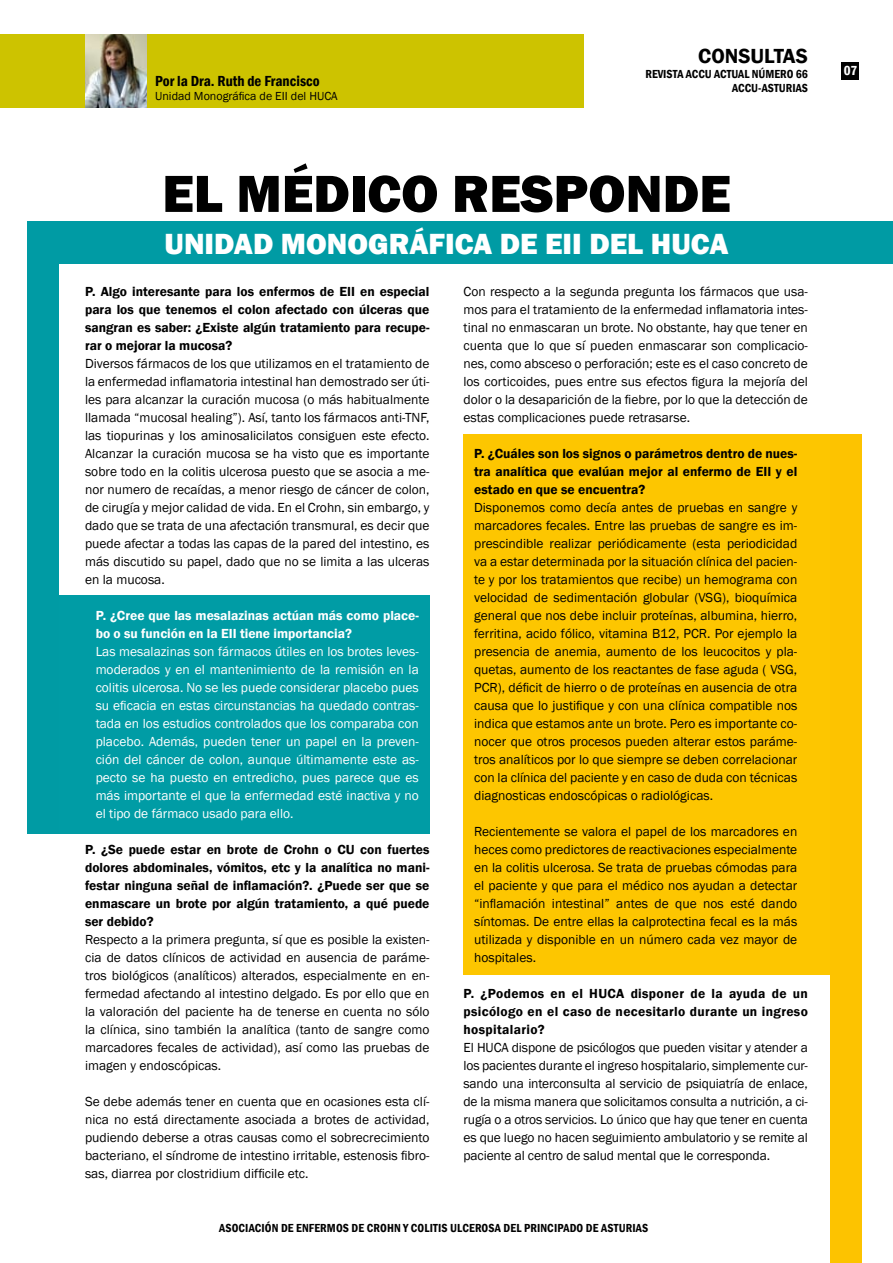
<style>
.page{position:relative;width:893px;height:1263px;background:#fff}
.page>*{position:absolute;margin:0;border:0;box-sizing:border-box;transform-origin:0 0}
.t1{font:800 54px "Franklin Gothic";color:#000}
.t2{font:800 30px "Franklin Gothic";color:#fff}
.t3{font:600 21px "Franklin Gothic";color:#000}
.t4{font:600 condensed 15px "Franklin Gothic";color:#000}
.t5{font:13.5px/18px "Franklin Gothic";color:#000;text-align:justify}
.t6{font:600 13.5px/18px "Franklin Gothic";color:#000;text-align:justify}
.t7{font:13.5px/18px "Franklin Gothic";color:#fff;text-align:justify}
.t8{font:600 13.5px/18px "Franklin Gothic";color:#fff}
.t9{font:600 condensed 13.5px "Franklin Gothic";color:#fff}
.t10{font:600 condensed 12px/14.4px "Franklin Gothic";letter-spacing:.01em;color:#000;text-align:right}
.t11{font:12px "Franklin Gothic";color:#000}
</style>
<div class="page">
<div style="left:463px;top:435px;width:398px;height:540px;background:#fdc600"></div>
<div style="left:28px;top:596px;width:401px;height:238px;background:#009ca5"></div>
<div style="left:0;top:34px;width:584px;height:73px;background:#cdc300"></div>
<img style="left:85px;top:34px;width:62px;height:73px">
<div style="left:842px;top:62px;width:17px;height:17px;background:#000"></div>
<div style="left:28px;top:221px;width:865px;height:43px;background:#009ba4"></div>
<div style="left:28px;top:224px;width:31px;height:609px;background:#009ba4"></div>
<div style="left:830px;top:435px;width:32px;height:828px;background:#fdc300"></div>
<p class="t4" style="left:155px;top:71px;width:166px">Por la Dra. Ruth de Francisco</p>
<p class="t11" style="left:155px;top:89px;width:184px">Unidad Monográfica de EII del HUCA</p>
<h3 class="t3" style="left:698px;top:44px;width:14px">consu</h3>
<h3 class="t3" style="left:764px;top:44px;width:22px">ltas</h3>
<p class="t10" style="left:645px;top:66px;width:164px">REVISTA ACCU ACTUAL NÚMERO 66<br>ACCU-ASTURIAS</p>
<p class="t9" style="left:844px;top:62px;width:15px">07</p>
<h1 class="t1" style="left:162px;top:159px;width:570px">EL MÉDICO RESPONDE</h1>
<h2 class="t2" style="left:165px;top:224px;width:565px">UNIDAD MONOGRÁFICA DE EII DEL HUCA</h2>
<p class="t6" style="left:85px;top:283px;width:346px">P. Algo interesante para los enfermos de EII en especial para los que tenemos el colon afectado con úlceras que sangran es saber: ¿Existe algún tratamiento para recupe&shy;rar o mejorar la mucosa?</p>
<p class="t5" style="left:85px;top:355px;width:346px">Diversos fármacos de los que utilizamos en el tratamiento de la enfermedad inflamatoria intestinal han demostrado ser úti&shy;les para alcanzar la curación mucosa (o más habitualmente llamada “mucosal healing”). Así, tanto los fármacos anti-TNF, las tiopurinas y los aminosalicilatos consiguen este efecto.<br>Alcanzar la curación mucosa se ha visto que es importante sobre todo en la colitis ulcerosa puesto que se asocia a me&shy;nor numero de recaídas, a menor riesgo de cáncer de colon, de cirugía y mejor calidad de vida. En el Crohn, sin embargo, y dado que se trata de una afectación transmural, es decir que puede afectar a todas las capas de la pared del intestino, es más discutido su papel, dado que no se limita a las ulceras en la mucosa.</p>
<p class="t8" style="left:96px;top:607px;width:325px">P. ¿Cree que las mesalazinas actúan más como place&shy;bo o su función en la EII tiene importancia?</p>
<p class="t7" style="left:96px;top:643px;width:325px">Las mesalazinas son fármacos útiles en los brotes leves&shy;moderados y en el mantenimiento de la remisión en la colitis ulcerosa. No se les puede considerar placebo pues su eficacia en estas circunstancias ha quedado contras&shy;tada en los estudios controlados que los comparaba con placebo. Además, pueden tener un papel en la preven&shy;ción del cáncer de colon, aunque últimamente este as&shy;pecto se ha puesto en entredicho, pues parece que es más importante el que la enfermedad esté inactiva y no el tipo de fármaco usado para ello.</p>
<p class="t6" style="left:85px;top:841px;width:346px">P. ¿Se puede estar en brote de Crohn o CU con fuertes dolores abdominales, vómitos, etc y la analítica no mani&shy;festar ninguna señal de inflamación?. ¿Puede ser que se enmascare un brote por algún tratamiento, a qué puede ser debido?</p>
<p class="t5" style="left:85px;top:931px;width:346px">Respecto a la primera pregunta, sí que es posible la existen&shy;cia de datos clínicos de actividad en ausencia de paráme&shy;tros biológicos (analíticos) alterados, especialmente en en&shy;fermedad afectando al intestino delgado. Es por ello que en la valoración del paciente ha de tenerse en cuenta no sólo la clínica, sino también la analítica (tanto de sangre como marcadores fecales de actividad), así como las pruebas de imagen y endoscópicas.</p>
<p class="t5" style="left:85px;top:1093px;width:346px">Se debe además tener en cuenta que en ocasiones esta clí&shy;nica no está directamente asociada a brotes de actividad, pudiendo deberse a otras causas como el sobrecrecimiento bacteriano, el síndrome de intestino irritable, estenosis fibro&shy;sas, diarrea por clostridium difficile etc.</p>
<p class="t5" style="left:463px;top:283px;width:346px">Con respecto a la segunda pregunta los fármacos que usa&shy;mos para el tratamiento de la enfermedad inflamatoria intes&shy;tinal no enmascaran un brote. No obstante, hay que tener en cuenta que lo que sí pueden enmascarar son complicacio&shy;nes, como absceso o perforación; este es el caso concreto de los corticoides, pues entre sus efectos figura la mejoría del dolor o la desaparición de la fiebre, por lo que la detección de estas complicaciones puede retrasarse.</p>
<p class="t6" style="left:474px;top:445px;width:325px">P. ¿Cuáles son los signos o parámetros dentro de nues&shy;tra analítica que evalúan mejor al enfermo de EII y el estado en que se encuentra?</p>
<p class="t5" style="left:474px;top:499px;width:325px">Disponemos como decía antes de pruebas en sangre y marcadores fecales. Entre las pruebas de sangre es im&shy;prescindible realizar periódicamente (esta periodicidad va a estar determinada por la situación clínica del pacien&shy;te y por los tratamientos que recibe) un hemograma con velocidad de sedimentación globular (VSG), bioquímica general que nos debe incluir proteínas, albumina, hierro, ferritina, acido fólico, vitamina B12, PCR. Por ejemplo la presencia de anemia, aumento de los leucocitos y pla&shy;quetas, aumento de los reactantes de fase aguda ( VSG, PCR), déficit de hierro o de proteínas en ausencia de otra causa que lo justifique y con una clínica compatible nos indica que estamos ante un brote. Pero es importante co&shy;nocer que otros procesos pueden alterar estos paráme&shy;tros analíticos por lo que siempre se deben correlacionar con la clínica del paciente y en caso de duda con técnicas diagnosticas endoscópicas o radiológicas.</p>
<p class="t5" style="left:474px;top:823px;width:325px">Recientemente se valora el papel de los marcadores en heces como predictores de reactivaciones especialmente en la colitis ulcerosa. Se trata de pruebas cómodas para el paciente y que para el médico nos ayudan a detectar “inflamación intestinal” antes de que nos esté dando síntomas. De entre ellas la calprotectina fecal es la más utilizada y disponible en un número cada vez mayor de hospitales.</p>
<p class="t6" style="left:463px;top:984px;width:346px">P. ¿Podemos en el HUCA disponer de la ayuda de un psicólogo en el caso de necesitarlo durante un ingreso hospitalario?</p>
<p class="t5" style="left:463px;top:1039px;width:346px">El HUCA dispone de psicólogos que pueden visitar y atender a los pacientes durante el ingreso hospitalario, simplemente cur&shy;sando una interconsulta al servicio de psiquiatría de enlace, de la misma manera que solicitamos consulta a nutrición, a ci&shy;rugía o a otros servicios. Lo único que hay que tener en cuenta es que luego no hacen seguimiento ambulatorio y se remite al paciente al centro de salud mental que le corresponda.</p>
<p class="t10" style="left:219px;top:1221px;width:430px">ASOCIACIÓN DE ENFERMOS DE CROHN Y COLITIS ULCEROSA DEL PRINCIPADO DE ASTURIAS</p>
</div>
